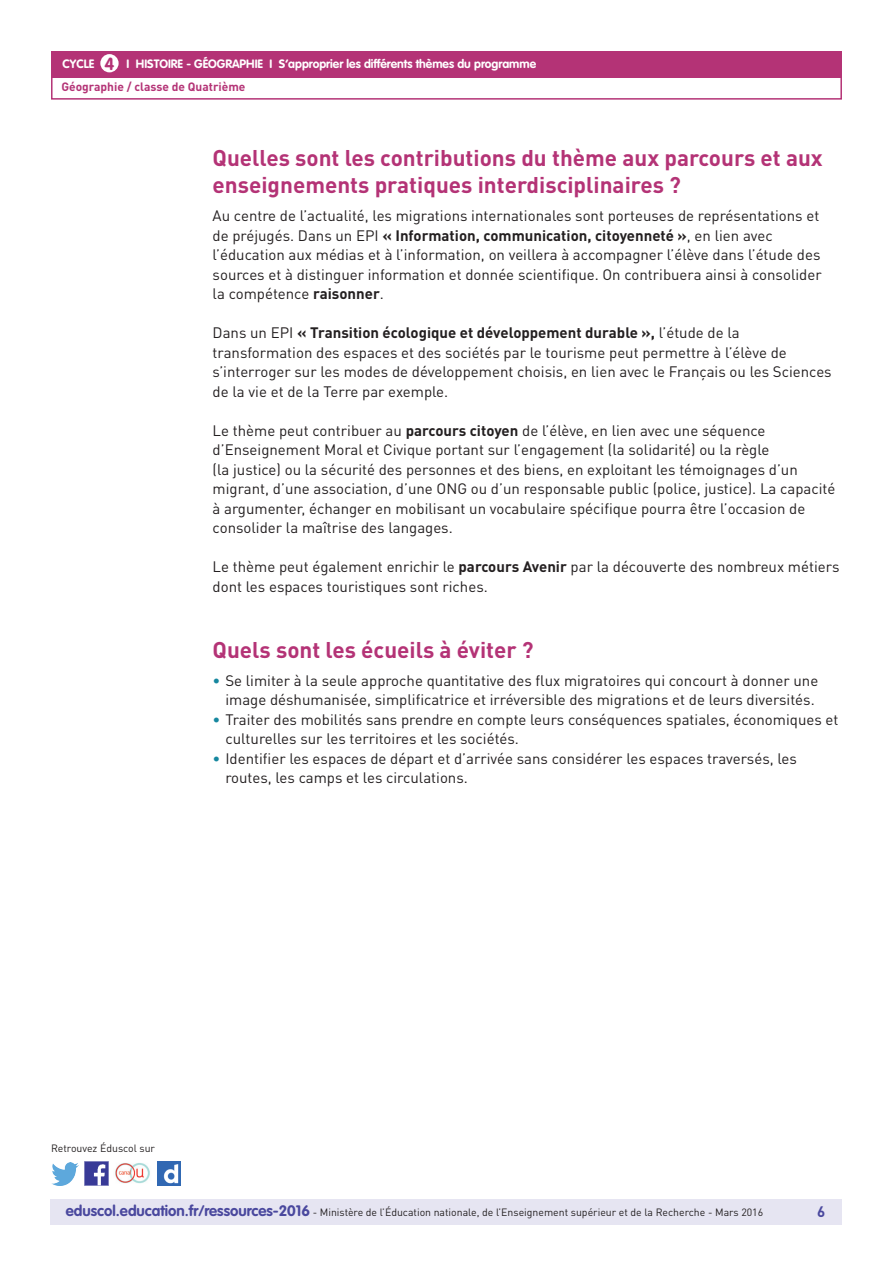
<style>
.page{position:relative;width:893px;height:1263px;background:#fff}
.page>*{position:absolute;margin:0;border:0;box-sizing:border-box;transform-origin:0 0}
.t1{font:700 22.5px/27px "DIN Pro";color:#b43376}
.t2{font:15px/19.5px "DIN Pro";color:#231f20}
.t3{font:700 15px "DIN Pro";color:#4a489e}
.t4{font:700 12px "VAG Rounded Std";color:#fff}
.t5{font:700 12px "DIN Pro";color:#b43376}
.t6{font:10.5px "DIN Pro";color:#231f20}
.s1{font-size:17.25px;color:#b43376}
.s2{font-weight:700}
.s3{color:#16879f}
.s4{font-family:"VAG Rounded Std";font-weight:700;font-size:15px;color:#4a489e}
</style>
<div class="page">
<div style="left:50px;top:1199px;width:791px;height:26px;background:#e6e5f2"></div>
<div style="left:51px;top:51px;width:791px;height:27px;background:#b43376"></div>
<div style="left:100px;top:54px;width:19px;height:18px;background:#fff;border-radius:50%"></div>
<div style="left:51px;top:75px;width:791px;height:25px;border:2px solid #b43376"></div>
<img style="left:85px;top:1162px;width:23px;height:23px">
<img style="left:51px;top:1163px;width:28px;height:22px">
<img style="left:158px;top:1162px;width:22px;height:23px">
<img style="left:115px;top:1163px;width:35px;height:21px">
<p class="t4" style="left:63px;top:57px;width:475px">CYCLE <span class="s1">4</span> I Histoire - Géographie I S’approprier les différents thèmes du programme</p>
<p class="t5" style="left:61px;top:79px;width:186px">Géographie / classe de Quatrième</p>
<h1 class="t1" style="left:213px;top:144px;width:612px">Quelles sont les contributions du thème aux parcours et aux enseignements pratiques interdisciplinaires ?</h1>
<p class="t2" style="left:213px;top:206px;width:611px">Au centre de l’actualité, les migrations internationales sont porteuses de représentations et de préjugés. Dans un EPI <span class="s2">« Information, communication, citoyenneté »</span>, en lien avec l’éducation aux médias et à l’information, on veillera à accompagner l’élève dans l’étude des sources et à distinguer information et donnée scientifique. On contribuera ainsi à consolider la compétence <span class="s2">raisonner</span>.</p>
<p class="t2" style="left:213px;top:323px;width:621px">Dans un EPI <span class="s2">« Transition écologique et développement durable »,</span> l’étude de la transformation des espaces et des sociétés par le tourisme peut permettre à l’élève de s’interroger sur les modes de développement choisis, en lien avec le Français ou les Sciences de la vie et de la Terre par exemple.</p>
<p class="t2" style="left:213px;top:420px;width:624px">Le thème peut contribuer au <span class="s2">parcours citoyen</span> de l’élève, en lien avec une séquence d’Enseignement Moral et Civique portant sur l’engagement (la solidarité) ou la règle<br>(la justice) ou la sécurité des personnes et des biens, en exploitant les témoignages d’un migrant, d’une association, d’une ONG ou d’un responsable public (police, justice). La capacité à argumenter, échanger en mobilisant un vocabulaire spécifique pourra être l’occasion de consolider la maîtrise des langages.</p>
<p class="t2" style="left:213px;top:557px;width:628px">Le thème peut également enrichir le <span class="s2">parcours Avenir</span> par la découverte des nombreux métiers dont les espaces touristiques sont riches.</p>
<h1 class="t1" style="left:213px;top:635px;width:322px">Quels sont les écueils à éviter ?</h1>
<p class="t2" style="left:213px;top:670px;width:607px;text-align:right"><span class="s3">•</span> Se limiter à la seule approche quantitative des flux migratoires qui concourt à donner une image déshumanisée, simplificatrice et irréversible des migrations et de leurs diversités.</p>
<p class="t2" style="left:225px;top:709px;width:615px;text-indent:-13px"><span class="s3">•</span> Traiter des mobilités sans prendre en compte leurs conséquences spatiales, économiques et culturelles sur les territoires et les sociétés.</p>
<p class="t2" style="left:225px;top:748px;width:573px;text-indent:-13px"><span class="s3">•</span> Identifier les espaces de départ et d’arrivée sans considérer les espaces traversés, les routes, les camps et les circulations.</p>
<p class="t6" style="left:51px;top:1141px;width:106px">Retrouvez Éduscol sur</p>
<p class="t6" style="left:66px;top:1205px;width:699px"><span class="s4">eduscol.education.fr/ressources-2016</span> - Ministère de l’Éducation nationale, de l’Enseignement supérieur et de la Recherche - Mars 2016</p>
<p class="t3" style="left:817px;top:1201px;width:10px">6</p>
</div>
